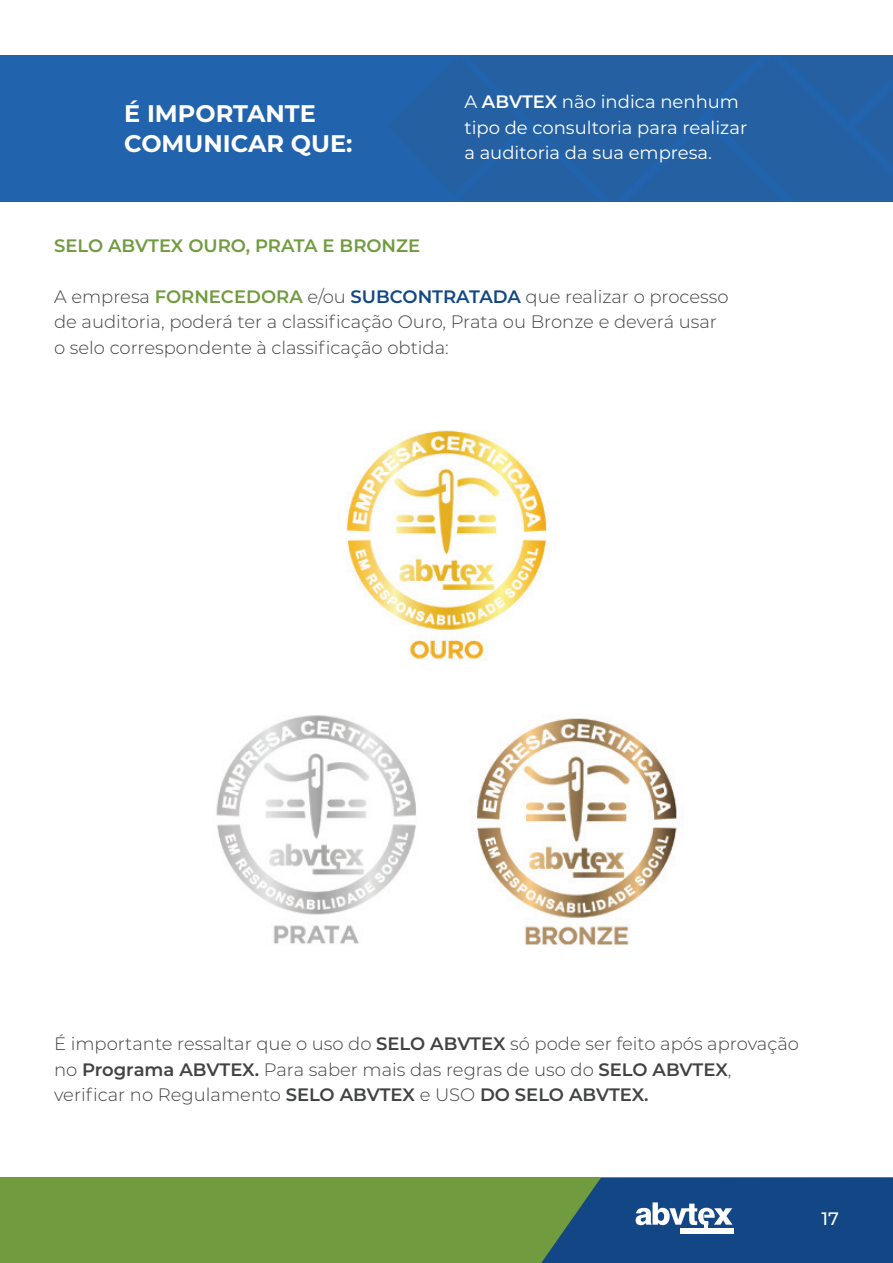
<style>
.page{position:relative;width:893px;height:1263px;background:#fff}
.page>*{position:absolute;margin:0;border:0;box-sizing:border-box;transform-origin:0 0}
.t1{font:700 24px/30px "Montserrat";color:#fff}
.t2{font:300 18px/25.5px "Montserrat";color:#414243}
.t3{font:18px/25.5px "Montserrat";color:#fff}
.t4{font:600 18px "Montserrat";color:#709b3f}
.t5{font:500 18px "Montserrat";color:#fff}
.s1{font-weight:600}
.s2{font-weight:600;color:#709b3f}
.s3{font-weight:600;color:#114784}
</style>
<div class="page">
<div style="left:0;top:1178px;width:893px;height:85px;background:#709b3f"></div>
<svg style="left:541px;top:1178px;width:352px;height:85px;background:#225482"></svg>
<hr style="left:704px;top:1221px;width:4px;height:11px;background:#fff">
<div style="left:680px;top:1228px;width:53px;height:6px;background:#fff"></div>
<div style="left:0;top:55px;width:893px;height:147px;background:#2163ac"></div>
<img style="left:216px;top:430px;width:461px;height:515px">
<h1 class="t1" style="left:124px;top:98px;width:230px">É IMPORTANTE<br>COMUNICAR QUE:</h1>
<p class="t3" style="left:464px;top:88px;width:284px">A <span class="s1">ABVTEX</span> não indica nenhum tipo de consultoria para realizar a auditoria da sua empresa.</p>
<p class="t4" style="left:54px;top:233px;width:368px">SELO ABVTEX OURO, PRATA E BRONZE</p>
<p class="t2" style="left:54px;top:283px;width:676px">A empresa <span class="s2">FORNECEDORA</span> e/ou <span class="s3">SUBCONTRATADA</span> que realizar o processo de auditoria, poderá ter a classificação Ouro, Prata ou Bronze e deverá usar o selo correspondente à classificação obtida:</p>
<p class="t2" style="left:54px;top:1031px;width:746px">É importante ressaltar que o uso do <span class="s1">SELO ABVTEX</span> só pode ser feito após aprovação no <span class="s1">Programa ABVTEX.</span> Para saber mais das regras de uso do <span class="s1">SELO ABVTEX</span>, verificar no Regulamento <span class="s1">SELO ABVTEX</span> e USO <span class="s1">DO SELO ABVTEX.</span></p>
<p class="t5" style="left:821px;top:1206px;width:19px">17</p>
</div>
